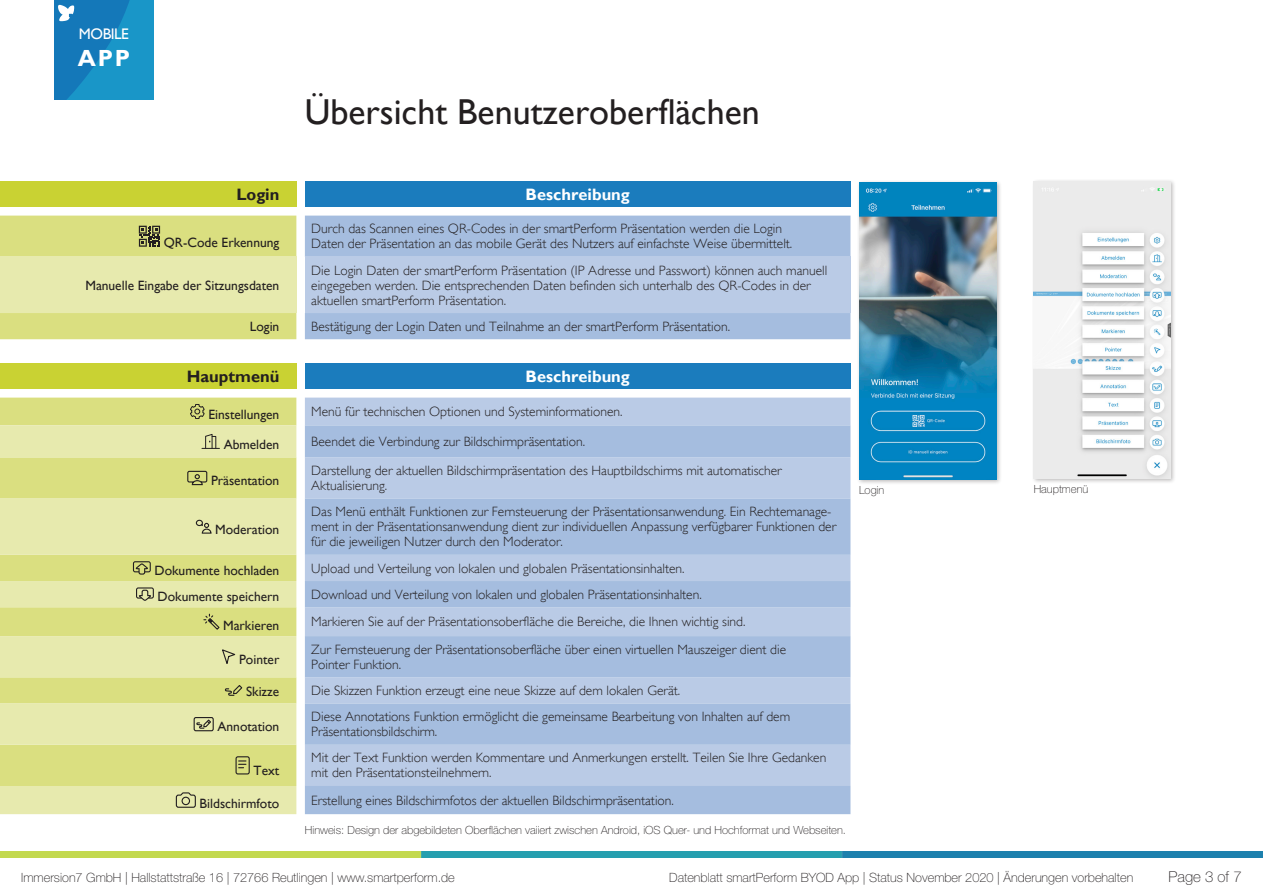
<style>
.page{position:relative;width:1263px;height:893px;background:#fff}
.page>*{position:absolute;margin:0;border:0;box-sizing:border-box;transform-origin:0 0}
.t1{font:36px "Gill Sans";color:#231f20}
.t2{font:700 23.25px "Gill Sans";color:#fff}
.t3{font:700 16.5px "Gill Sans";color:#fff}
.t4{font:700 16.5px "Gill Sans";color:#231f20}
.t5{font:15.3px "Gill Sans";letter-spacing:-.03em;color:#fff}
.t6{font:100 15px "Helvetica Neue";color:#231f20}
.t7{font:300 13.5px/15px "Gill Sans";color:#231f20}
.t8{font:13.5px "Gill Sans";color:#231f20}
.t9{font:100 12.75px "Helvetica Neue";color:#231f20}
.t10{font:100 11.25px "Helvetica Neue";color:#231f20}
</style>
<div class="page">
<img style="left:0;top:851px;width:1263px;height:7px">
<svg style="left:54px;top:0;width:100px;height:100px"></svg>
<div style="left:856px;top:180px;width:145px;height:305px;background:#231f20;opacity:.3"></div>
<img style="left:859px;top:182px;width:137px;height:297px">
<div style="left:0;top:182px;width:296px;height:25px;background:#c9d233"></div>
<div style="left:305px;top:182px;width:545px;height:25px;background:#1b7cbd"></div>
<div style="left:305px;top:216px;width:545px;height:123px;background:#a5bddf"></div>
<div style="left:305px;top:257px;width:545px;height:56px;background:#bacbe6"></div>
<svg style="left:0;top:216px;width:296px;height:123px"></svg>
<div style="left:1031px;top:179px;width:145px;height:305px;background:#231f20;opacity:.3"></div>
<img style="left:1034px;top:182px;width:137px;height:296px">
<div style="left:0;top:364px;width:296px;height:25px;background:#c9d233"></div>
<div style="left:305px;top:364px;width:545px;height:25px;background:#1b7cbd"></div>
<div style="left:0;top:398px;width:296px;height:27px;background:#dadf80"></div>
<div style="left:305px;top:398px;width:545px;height:27px;background:#bacbe6"></div>
<svg style="left:0;top:425px;width:296px;height:389px;fill:#e7eaae"></svg>
<svg style="left:305px;top:425px;width:545px;height:389px;fill:#a5bddf"></svg>
<svg style="left:189px;top:404px;width:16px;height:15px"></svg>
<svg style="left:202px;top:433px;width:17px;height:16px"></svg>
<svg style="left:187px;top:470px;width:21px;height:16px"></svg>
<svg style="left:195px;top:519px;width:17px;height:15px"></svg>
<svg style="left:133px;top:561px;width:18px;height:14px"></svg>
<svg style="left:136px;top:587px;width:18px;height:14px"></svg>
<svg style="left:204px;top:614px;width:17px;height:17px"></svg>
<svg style="left:221px;top:648px;width:17px;height:20px"></svg>
<svg style="left:224px;top:684px;width:19px;height:12px"></svg>
<div style="left:194px;top:717px;width:20px;height:14px;border:1px solid #231f20;border-radius:2px"></div>
<svg style="left:196px;top:718px;width:16px;height:11px"></svg>
<div style="left:235px;top:756px;width:15px;height:18px;border:1px solid #231f20;border-radius:2px"></div>
<svg style="left:239px;top:760px;width:7px;height:8px"></svg>
<svg style="left:175px;top:791px;width:21px;height:17px"></svg>
<p class="t5" style="left:79px;top:25px;width:51px">MOBILE</p>
<h2 class="t2" style="left:78px;top:45px;width:54px">APP</h2>
<h1 class="t1" style="left:305px;top:92px;width:457px">Übersicht Benutzeroberflächen</h1>
<p class="t4" style="left:236px;top:185px;width:44px">Login</p>
<p class="t3" style="left:525px;top:185px;width:106px">Beschreibung</p>
<p class="t8" style="left:164px;top:234px;width:117px">QR-Code Erkennung</p>
<p class="t7" style="left:311px;top:221px;width:482px">Durch das Scannen eines QR-Codes in der smartPerform Präsentation werden die Login<br>Daten der Präsentation an das mobile Gerät des Nutzers auf einfachste Weise übermittelt.</p>
<p class="t8" style="left:85px;top:277px;width:195px">Manuelle Eingabe der Sitzungsdaten</p>
<p class="t7" style="left:311px;top:263px;width:517px">Die Login Daten der smartPerform Präsentation (IP Adresse und Passwort) können auch manuell eingegeben werden. Die entsprechenden Daten befinden sich unterhalb des QR-Codes in der aktuellen smartPerform Präsentation.</p>
<p class="t8" style="left:250px;top:318px;width:31px">Login</p>
<p class="t7" style="left:311px;top:319px;width:420px">Bestätigung der Login Daten und Teilnahme an der smartPerform Präsentation.</p>
<p class="t4" style="left:187px;top:367px;width:94px">Hauptmenü</p>
<p class="t3" style="left:525px;top:367px;width:106px">Beschreibung</p>
<p class="t8" style="left:208px;top:407px;width:73px">Einstellungen</p>
<p class="t7" style="left:311px;top:404px;width:313px">Menü für technischen Optionen und Systeminformationen.</p>
<p class="t8" style="left:224px;top:437px;width:57px">Abmelden</p>
<p class="t7" style="left:311px;top:434px;width:275px">Beendet die Verbindung zur Bildschirmpräsentation.</p>
<p class="t8" style="left:211px;top:473px;width:70px">Präsentation</p>
<p class="t7" style="left:311px;top:463px;width:472px">Darstellung der aktuellen Bildschirmpräsentation des Hauptbildschirms mit automatischer<br>Aktualisierung.</p>
<p class="t8" style="left:215px;top:521px;width:66px">Moderation</p>
<p class="t7" style="left:311px;top:504px;width:526px">Das Menü enthält Funktionen zur Fernsteuerung der Präsentationsanwendung. Ein Rechtemanage&shy;ment in der Präsentationsanwendung dient zur individuellen Anpassung verfügbarer Funktionen der für die jeweiligen Nutzer durch den Moderator.</p>
<p class="t8" style="left:155px;top:562px;width:126px">Dokumente hochladen</p>
<p class="t7" style="left:311px;top:561px;width:375px">Upload und Verteilung von lokalen und globalen Präsentationsinhalten.</p>
<p class="t8" style="left:158px;top:589px;width:123px">Dokumente speichern</p>
<p class="t7" style="left:311px;top:587px;width:392px">Download und Verteilung von lokalen und globalen Präsentationsinhalten.</p>
<p class="t8" style="left:223px;top:617px;width:58px">Markieren</p>
<p class="t7" style="left:311px;top:614px;width:436px">Markieren Sie auf der Präsentationsoberfläche die Bereiche, die Ihnen wichtig sind.</p>
<p class="t8" style="left:239px;top:652px;width:42px">Pointer</p>
<p class="t7" style="left:311px;top:642px;width:476px">Zur Fernsteuerung der Präsentationsoberfläche über einen virtuellen Mauszeiger dient die<br>Pointer Funktion.</p>
<p class="t8" style="left:246px;top:684px;width:35px">Skizze</p>
<p class="t7" style="left:311px;top:683px;width:370px">Die Skizzen Funktion erzeugt eine neue Skizze auf dem lokalen Gerät.</p>
<p class="t8" style="left:217px;top:719px;width:63px">Annotation</p>
<p class="t7" style="left:311px;top:709px;width:480px">Diese Annotations Funktion ermöglicht die gemeinsame Bearbeitung von Inhalten auf dem<br>Präsentationsbildschirm.</p>
<p class="t8" style="left:253px;top:762px;width:27px">Text</p>
<p class="t7" style="left:311px;top:751px;width:517px">Mit der Text Funktion werden Kommentare und Anmerkungen erstellt. Teilen Sie Ihre Gedanken mit den Präsentationsteilnehmern.</p>
<p class="t8" style="left:200px;top:795px;width:81px">Bildschirmfoto</p>
<p class="t7" style="left:311px;top:793px;width:364px">Erstellung eines Bildschirmfotos der aktuellen Bildschirmpräsentation.</p>
<p class="t10" style="left:305px;top:823px;width:543px">Hinweis: Design der abgebildeten Oberflächen vaiiert zwischen Android, iOS Quer- und Hochformat und Webseiten.</p>
<p class="t10" style="left:859px;top:484px;width:27px">Login</p>
<p class="t10" style="left:1034px;top:482px;width:56px">Hauptmenü</p>
<p class="t9" style="left:21px;top:870px;width:435px">Immersion7 GmbH | Hallstattstraße 16 | 72766 Reutlingen | www.smartperform.de</p>
<p class="t9" style="left:669px;top:870px;width:466px">Datenblatt smartPerform BYOD App | Status November 2020 | Änderungen vorbehalten</p>
<p class="t6" style="left:1169px;top:868px;width:75px">Page 3 of 7</p>
</div>
